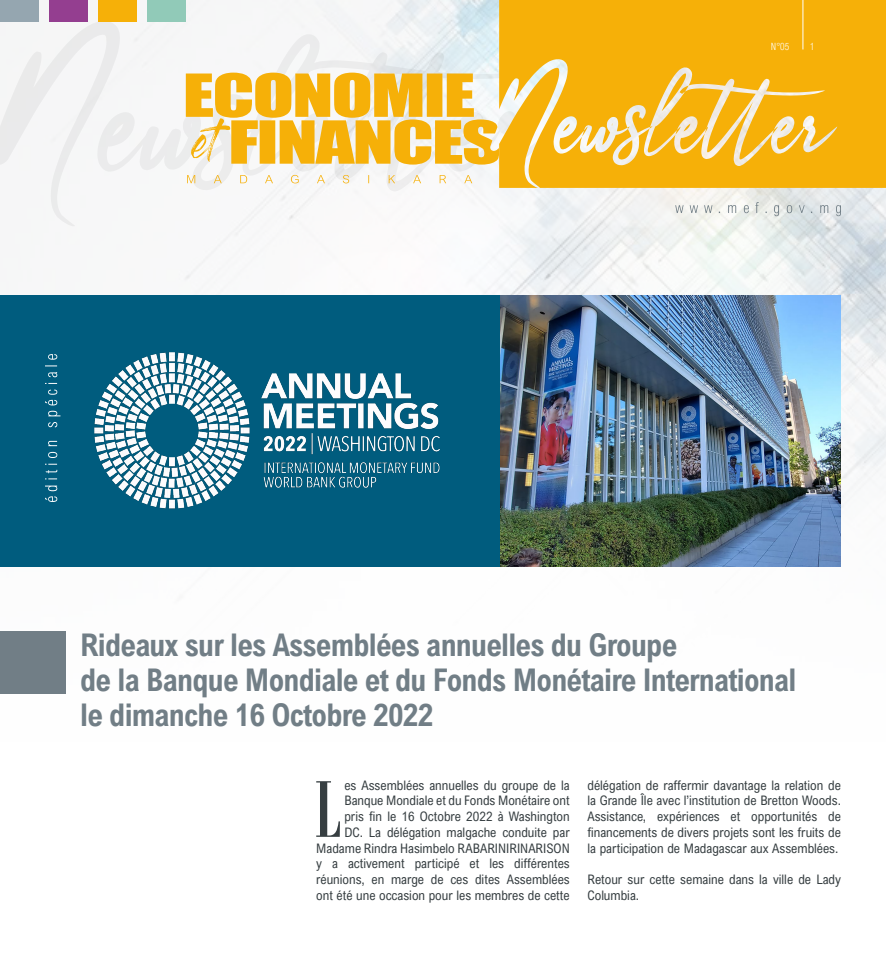
<style>
.page{position:relative;width:886px;height:975px;background:#fff}
.page>*{position:absolute;margin:0;border:0;box-sizing:border-box;transform-origin:0 0}
.t1{font:87.38px "Bodoni MT Condensed";color:#363e41}
.t2{font:700 31.25px/35px "Arial Nova Cond";letter-spacing:-.025em;color:#717e86}
.t3{font:13.12px/15.8px "Arial Nova Cond";color:#363e41;text-align:justify}
.t4{font:300 10px "Arial Nova Cond";color:#fff}
</style>
<div class="page">
<img style="left:0;top:0;width:886px;height:694px">
<svg style="left:0;top:21px;width:553px;height:205px;fill:#f6f6f7"></svg>
<svg style="left:675px;top:202px;width:166px;height:14px"></svg>
<svg style="left:499px;top:0;width:387px;height:188px;background:#f5b722"></svg>
<svg style="left:186px;top:73px;width:313px;height:91px"></svg>
<svg style="left:187px;top:175px;width:285px;height:8px"></svg>
<div style="left:147px;top:0;width:39px;height:21px;background:#91cab8"></div>
<div style="left:98px;top:0;width:39px;height:21px;background:#f6b008"></div>
<div style="left:49px;top:0;width:38px;height:21px;background:#943e90"></div>
<div style="left:0;top:0;width:38px;height:21px;background:#95a6b0"></div>
<hr style="left:803px;top:0;width:1px;height:49px;background:#fff">
<img style="left:499px;top:295px;width:342px;height:271px">
<div style="left:0;top:295px;width:499px;height:271px;background:#005c7e"></div>
<img style="left:94px;top:352px;width:346px;height:157px">
<div style="left:0;top:631px;width:66px;height:62px;background:#717e86"></div>
<svg style="left:45px;top:354px;width:15px;height:73px"></svg>
<svg style="left:45px;top:441px;width:12px;height:61px"></svg>
<p class="t4" style="left:771px;top:40px;width:20px">N°05</p>
<p class="t4" style="left:810px;top:40px;width:6px">1</p>
<h2 class="t2" style="left:80px;top:626px;width:718px">Rideaux sur les Assemblées annuelles du Groupe<br>de la Banque Mondiale et du Fonds Monétaire International le dimanche 16 Octobre 2022</h2>
<p class="t3" style="left:316px;top:776px;width:255px;text-align:right">es Assemblées annuelles du groupe de la Banque Mondiale et du Fonds Monétaire ont<br>pris fin le 16 Octobre 2022 à Washington<br>DC. La délégation malgache conduite par Madame Rindra Hasimbelo RABARINIRINARISON y a activement participé et les différentes réunions, en marge de ces dites Assemblées ont été une occasion pour les membres de cette</p>
<h1 class="t1" style="left:314px;top:756px;width:28px">L</h1>
<p class="t3" style="left:587px;top:776px;width:255px">délégation de raffermir davantage la relation de la Grande Île avec l’institution de Bretton Woods.<br>Assistance, expériences et opportunités de financements de divers projets sont les fruits de la participation de Madagascar aux Assemblées.</p>
<p class="t3" style="left:587px;top:871px;width:255px">Retour sur cette semaine dans la ville de Lady<br>Columbia.</p>
</div>
